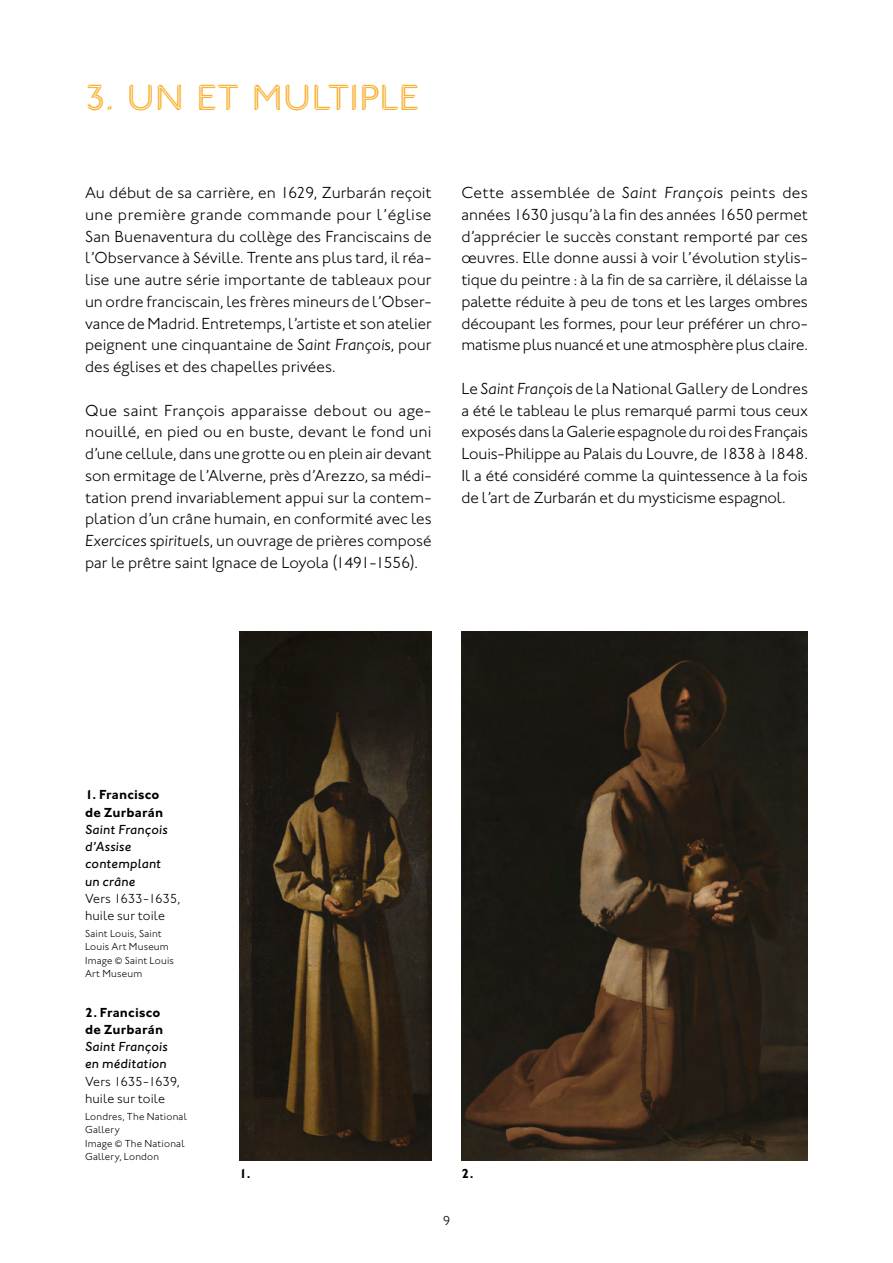
<style>
.page{position:relative;width:893px;height:1263px;background:#fff}
.page>*{position:absolute;margin:0;border:0;box-sizing:border-box;transform-origin:0 0}
.t1{font:37.5px "Johnston ITC MBAL Medium";letter-spacing:.015em;color:#f9b236}
.t2{font:300 16.5px/21.8px "Johnston ITC Pro";letter-spacing:-.005em;color:#000;text-align:justify}
.t3{font:italic 500 13.5px/17.2px "Johnston ITC Pro";letter-spacing:.015em;color:#000}
.t4{font:300 13.5px/17.2px "Johnston ITC Pro";letter-spacing:.005em;color:#000}
.t5{font:700 13.5px/17.2px "Johnston ITC Pro";letter-spacing:.01em;color:#000}
.t6{font:300 10.5px/13.5px "Johnston ITC Pro";letter-spacing:.02em;color:#000}
.s1{font-style:italic}
</style>
<div class="page">
<img style="left:462px;top:631px;width:346px;height:529px">
<img style="left:239px;top:631px;width:193px;height:529px">
<h1 class="t1" style="left:85px;top:77px;width:336px">3. UN ET MULTIPLE</h1>
<p class="t2" style="left:85px;top:182px;width:348px">Au début de sa carrière, en 1629, Zurbarán reçoit une première grande commande pour l’église San Buenaventura du collège des Franciscains de l’Observance à Séville. Trente ans plus tard, il réa&shy;lise une autre série importante de tableaux pour un ordre franciscain, les frères mineurs de l’Obser&shy;vance de Madrid. Entretemps, l’artiste et son atelier peignent une cinquantaine de <span class="s1">Saint François</span>, pour des églises et des chapelles privées.</p>
<p class="t2" style="left:85px;top:399px;width:348px">Que saint François apparaisse debout ou age&shy;nouillé, en pied ou en buste, devant le fond uni d’une cellule, dans une grotte ou en plein air devant son ermitage de l’Alverne, près d’Arezzo, sa médi&shy;tation prend invariablement appui sur la contem&shy;plation d’un crâne humain, en conformité avec les <span class="s1">Exercices spirituels</span>, un ouvrage de prières composé par le prêtre saint Ignace de Loyola (1491-1556).</p>
<p class="t2" style="left:461px;top:182px;width:348px">Cette assemblée de <span class="s1">Saint François</span> peints des années 1630 jusqu’à la fin des années 1650 permet d’apprécier le succès constant remporté par ces œuvres. Elle donne aussi à voir l’évolution stylis&shy;tique du peintre : à la fin de sa carrière, il délaisse la palette réduite à peu de tons et les larges ombres découpant les formes, pour leur préférer un chro&shy;matisme plus nuancé et une atmosphère plus claire.</p>
<p class="t2" style="left:461px;top:378px;width:348px">Le <span class="s1">Saint François</span> de la National Gallery de Londres a été le tableau le plus remarqué parmi tous ceux exposés dans la Galerie espagnole du roi des Français Louis-Philippe au Palais du Louvre, de 1838 à 1848.<br>Il a été considéré comme la quintessence à la fois de l’art de Zurbarán et du mysticisme espagnol.</p>
<p class="t5" style="left:85px;top:786px;width:80px">1. Francisco de Zurbarán</p>
<p class="t3" style="left:85px;top:821px;width:84px">Saint François d’Assise contemplant un crâne</p>
<p class="t4" style="left:85px;top:890px;width:97px">Vers 1633-1635, huile sur toile</p>
<p class="t6" style="left:85px;top:927px;width:90px">Saint Louis, Saint<br>Louis Art Museum<br>Image © Saint Louis<br>Art Museum</p>
<p class="t5" style="left:85px;top:1003px;width:80px">2. Francisco de Zurbarán</p>
<p class="t3" style="left:85px;top:1038px;width:84px">Saint François en méditation</p>
<p class="t4" style="left:85px;top:1072px;width:96px">Vers 1635-1639, huile sur toile</p>
<p class="t6" style="left:85px;top:1109px;width:103px">Londres, The National<br>Gallery<br>Image © The National<br>Gallery, London</p>
<p class="t5" style="left:239px;top:1165px;width:13px">1.</p>
<p class="t5" style="left:461px;top:1164px;width:14px">2.</p>
<p class="t4" style="left:443px;top:1212px;width:9px">9</p>
</div>
